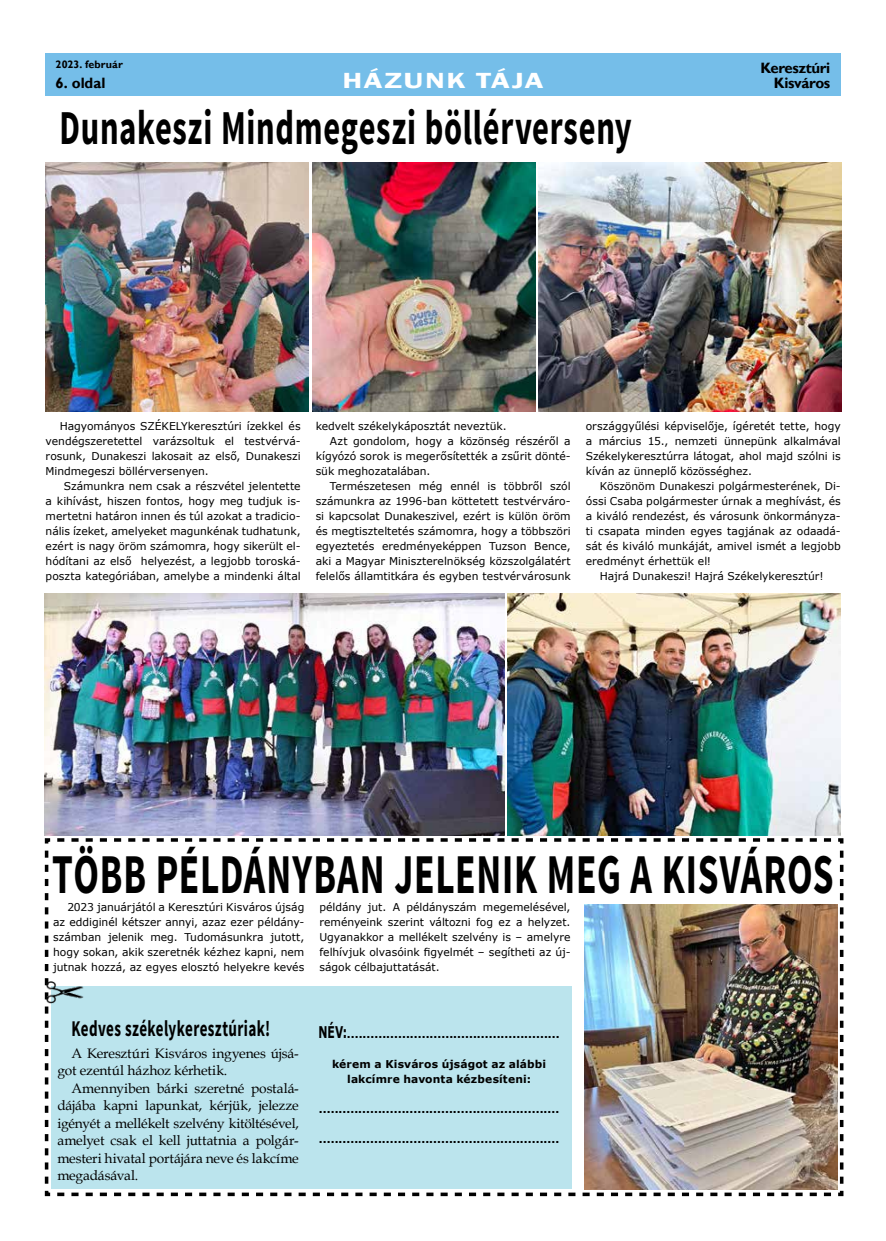
<style>
.page{position:relative;width:886px;height:1241px;background:#fff}
.page>*{position:absolute;margin:0;border:0;box-sizing:border-box;transform-origin:0 0}
.t1{font:700 56.25px "Source Sans Pro";letter-spacing:.02em;color:#000;scale:.67 1}
.t2{font:700 48.75px "Source Sans Pro";letter-spacing:.02em;color:#000;scale:.67 1}
.t3{font:700 22.5px "Source Sans Pro";letter-spacing:.025em;color:#000;scale:.67 1}
.t4{font:600 22.5px "Franklin Gothic";letter-spacing:.05em;color:#fff;scale:1.36 1}
.t5{font:700 15px "Gill Sans";letter-spacing:-.025em;color:#000}
.t6{font:13.75px/17.5px "Book Antiqua";letter-spacing:-.01em;color:#000}
.t7{font:10.75px/15px "Verdana";color:#000;text-align:justify}
.t8{font:700 10.75px/15px "Verdana";letter-spacing:.01em;color:#000;text-align:center}
.t9{font:700 10.75px "Gill Sans";letter-spacing:.01em;color:#000}
.s1{font-size:16.12px}
</style>
<div class="page">
<div style="left:45px;top:53px;width:796px;height:43px;background:#75bee9"></div>
<svg style="left:44px;top:838px;width:800px;height:359px"></svg>
<img style="left:45px;top:594px;width:459px;height:241px">
<img style="left:508px;top:594px;width:333px;height:241px">
<img style="left:45px;top:162px;width:264px;height:249px">
<img style="left:539px;top:162px;width:303px;height:249px">
<img style="left:312px;top:162px;width:224px;height:249px">
<div style="left:52px;top:986px;width:520px;height:202px;background:#bbe4ed"></div>
<img style="left:46px;top:981px;width:38px;height:22px">
<div style="left:49px;top:853px;width:788px;height:50px;background:#fff"></div>
<img style="left:585px;top:904px;width:252px;height:285px">
<p class="t9" style="left:56px;top:58px;width:69px">2023. február</p>
<h3 class="t5" style="left:56px;top:74px;width:51px">6. oldal</h3>
<h3 class="t5" style="left:760px;top:59px;width:71px">Keresztúri</h3>
<h3 class="t4" style="left:342px;top:67px;width:149px">HÁZUNK TÁJA</h3>
<h3 class="t5" style="left:774px;top:74px;width:58px">Kisváros</h3>
<h2 class="t2" style="left:60px;top:97px;width:856px">Dunakeszi Mindmegeszi böllérverseny</h2>
<p class="t7" style="left:46px;top:418px;width:257px;text-indent:14px">Hagyományos SZÉKELYkeresztúri ízekkel és vendégszeretettel varázsoltuk el testvérvá&shy;rosunk, Dunakeszi lakosait az első, Dunakeszi Mindmegeszi böllérversenyen.</p>
<p class="t7" style="left:46px;top:478px;width:257px;text-indent:18px">Számunkra nem csak a részvétel jelentette a kihívást, hiszen fontos, hogy meg tudjuk is&shy;mertetni határon innen és túl azokat a tradicio&shy;nális ízeket, amelyeket magunkénak tudhatunk, ezért is nagy öröm számomra, hogy sikerült el&shy;hódítani az első helyezést, a legjobb toroská&shy;poszta kategóriában, amelybe a mindenki által</p>
<p class="t7" style="left:316px;top:418px;width:192px">kedvelt székelykáposztát neveztük.</p>
<p class="t7" style="left:330px;top:433px;width:242px">Azt gondolom, hogy a közönség részéről a</p>
<p class="t7" style="left:316px;top:448px;width:257px">kígyózó sorok is megerősítették a zsűrit dönté-</p>
<p class="t7" style="left:316px;top:463px;width:116px">sük meghozatalában.</p>
<p class="t7" style="left:330px;top:478px;width:242px">Természetesen még ennél is többről szól</p>
<p class="t7" style="left:316px;top:493px;width:257px">számunkra az 1996-ban köttetett testvérváro-</p>
<p class="t7" style="left:316px;top:508px;width:257px">si kapcsolat Dunakeszivel, ezért is külön öröm</p>
<p class="t7" style="left:316px;top:523px;width:257px">és megtiszteltetés számomra, hogy a többszöri</p>
<p class="t7" style="left:316px;top:538px;width:257px">egyeztetés eredményeképpen Tuzson Bence,</p>
<p class="t7" style="left:316px;top:553px;width:257px">aki a Magyar Miniszterelnökség közszolgálatért</p>
<p class="t7" style="left:316px;top:568px;width:257px">felelős államtitkára és egyben testvérvárosunk</p>
<p class="t7" style="left:586px;top:418px;width:257px">országgyűlési képviselője, ígéretét tette, hogy a március 15., nemzeti ünnepünk alkalmával Székelykeresztúrra látogat, ahol majd szólni is kíván az ünneplő közösséghez.</p>
<p class="t7" style="left:600px;top:478px;width:242px">Köszönöm Dunakeszi polgármesterének, Di-</p>
<p class="t7" style="left:586px;top:493px;width:257px">óssi Csaba polgármester úrnak a meghívást, és</p>
<p class="t7" style="left:586px;top:508px;width:257px">a kiváló rendezést, és városunk önkormányza-</p>
<p class="t7" style="left:586px;top:523px;width:257px">ti csapata minden egyes tagjának az odaadá-</p>
<p class="t7" style="left:586px;top:538px;width:257px">sát és kiváló munkáját, amivel ismét a legjobb</p>
<p class="t7" style="left:586px;top:553px;width:127px">eredményt érhettük el!</p>
<p class="t7" style="left:600px;top:568px;width:225px">Hajrá Dunakeszi! Hajrá Székelykeresztúr!</p>
<h1 class="t1" style="left:52px;top:837px;width:1168px">TÖBB PÉLDÁNYBAN JELENIK MEG A KISVÁROS</h1>
<p class="t7" style="left:53px;top:899px;width:253px;text-indent:14px">2023 januárjától a Keresztúri Kisváros újság az eddiginél kétszer annyi, azaz ezer példány&shy;számban jelenik meg. Tudomásunkra jutott, hogy sokan, akik szeretnék kézhez kapni, nem jutnak hozzá, az egyes elosztó helyekre kevés</p>
<p class="t7" style="left:319px;top:899px;width:253px">példány jut. A példányszám megemelésével, reményeink szerint változni fog ez a helyzet.<br>Ugyanakkor a mellékelt szelvény is – amelyre felhívjuk olvasóink figyelmét – segítheti az új&shy;ságok célbajuttatását.</p>
<h3 class="t3" style="left:72px;top:1014px;width:298px">Kedves székelykeresztúriak!</h3>
<p class="t6" style="left:57px;top:1043px;width:243px;text-indent:14px">A Keresztúri Kisváros ingyenes újsá&shy;got ezentúl házhoz kérhetik.</p>
<p class="t6" style="left:57px;top:1078px;width:243px;text-align:justify;text-indent:14px">Amennyiben bárki szeretné postalá&shy;dájába kapni lapunkat, kérjük, jelezze igényét a mellékelt szelvény kitöltésével, amelyet csak el kell juttatnia a polgár&shy;mesteri hivatal portájára neve és lakcíme megadásával.</p>
<p class="t8" style="left:318px;top:1025px;width:243px"><span class="s1">NÉV:</span>......................................................</p>
<p class="t8" style="left:332px;top:1055px;width:215px">kérem a Kisváros újságot az alábbi lakcímre havonta kézbesíteni:</p>
<p class="t8" style="left:319px;top:1100px;width:242px">.............................................................</p>
<p class="t8" style="left:319px;top:1130px;width:242px">.............................................................</p>
</div>
